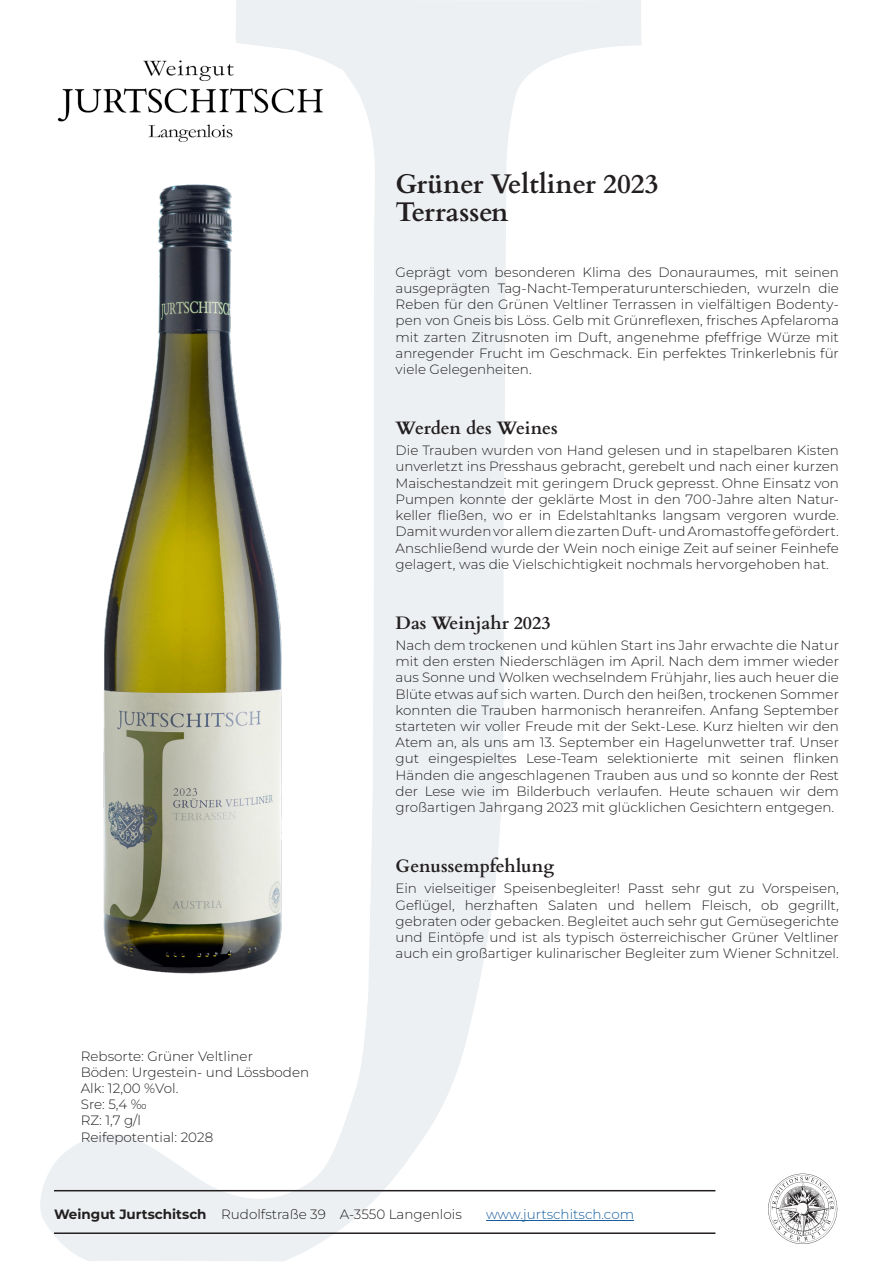
<style>
.page{position:relative;width:893px;height:1263px;background:#fff}
.page>*{position:absolute;margin:0;border:0;box-sizing:border-box;transform-origin:0 0}
.t1{font:700 27px "Cardo";color:#231f20}
.t2{font:700 18px "Cardo";color:#231f20}
.t3{font:300 13.5px/16.2px "Montserrat";color:#231f20;text-align:justify}
.t4{font:300 13.5px "Montserrat";color:#175d9e}
.s1{font-weight:700}
</style>
<div class="page">
<img style="left:57px;top:54px;width:274px;height:85px">
<img style="left:103px;top:139px;width:179px;height:835px">
<hr style="left:54px;top:1190px;width:661px;height:1px;background:#231f20">
<hr style="left:54px;top:1232px;width:661px;height:2px;background:#231f20">
<img style="left:768px;top:1173px;width:70px;height:71px">
<hr style="left:486px;top:1220px;width:148px;height:1px;background:#175d9e">
<p class="t1" style="left:396px;top:162px;width:264px">Grüner Veltliner 2023</p>
<p class="t1" style="left:396px;top:190px;width:115px">Terrassen</p>
<p class="t3" style="left:396px;top:263px;width:445px">Geprägt vom besonderen Klima des Donauraumes, mit seinen ausgeprägten Tag-Nacht-Temperaturunterschieden, wurzeln die Reben für den Grünen Veltliner Terrassen in vielfältigen Bodenty&shy;pen von Gneis bis Löss. Gelb mit Grünreflexen, frisches Apfelaroma mit zarten Zitrusnoten im Duft, angenehme pfeffrige Würze mit anregender Frucht im Geschmack. Ein perfektes Trinkerlebnis für viele Gelegenheiten.</p>
<p class="t2" style="left:396px;top:414px;width:164px">Werden des Weines</p>
<p class="t3" style="left:396px;top:442px;width:445px">Die Trauben wurden von Hand gelesen und in stapelbaren Kisten unverletzt ins Presshaus gebracht, gerebelt und nach einer kurzen Maischestandzeit mit geringem Druck gepresst. Ohne Einsatz von Pumpen konnte der geklärte Most in den 700-Jahre alten Natur&shy;keller fließen, wo er in Edelstahltanks langsam vergoren wurde.<br>Damit wurden vor allem die zarten Duft- und Aromastoffe gefördert.<br>Anschließend wurde der Wein noch einige Zeit auf seiner Feinhefe gelagert, was die Vielschichtigkeit nochmals hervorgehoben hat.</p>
<p class="t2" style="left:396px;top:608px;width:157px">Das Weinjahr 2023</p>
<p class="t3" style="left:396px;top:637px;width:445px">Nach dem trockenen und kühlen Start ins Jahr erwachte die Natur mit den ersten Niederschlägen im April. Nach dem immer wieder aus Sonne und Wolken wechselndem Frühjahr, lies auch heuer die Blüte etwas auf sich warten. Durch den heißen, trockenen Sommer konnten die Trauben harmonisch heranreifen. Anfang September starteten wir voller Freude mit der Sekt-Lese. Kurz hielten wir den Atem an, als uns am 13. September ein Hagelunwetter traf. Unser gut eingespieltes Lese-Team selektionierte mit seinen flinken Händen die angeschlagenen Trauben aus und so konnte der Rest der Lese wie im Bilderbuch verlaufen. Heute schauen wir dem großartigen Jahrgang 2023 mit glücklichen Gesichtern entgegen.</p>
<p class="t3" style="left:81px;top:1047px;width:174px">Rebsorte: Grüner Veltliner</p>
<p class="t3" style="left:81px;top:1063px;width:230px">Böden: Urgestein- und Lössboden</p>
<p class="t3" style="left:81px;top:1080px;width:99px">Alk: 12,00 %Vol.</p>
<p class="t3" style="left:81px;top:1096px;width:67px">Sre: 5,4 ‰</p>
<p class="t3" style="left:81px;top:1112px;width:62px">RZ: 1,7 g/l</p>
<p class="t3" style="left:81px;top:1128px;width:134px">Reifepotential: 2028</p>
<p class="t2" style="left:396px;top:852px;width:160px">Genussempfehlung</p>
<p class="t3" style="left:396px;top:880px;width:445px">Ein vielseitiger Speisenbegleiter! Passt sehr gut zu Vorspeisen, Geflügel, herzhaften Salaten und hellem Fleisch, ob gegrillt, gebraten oder gebacken. Begleitet auch sehr gut Gemüsegerichte und Eintöpfe und ist als typisch österreichischer Grüner Veltliner auch ein großartiger kulinarischer Begleiter zum Wiener Schnitzel.</p>
<p class="t3" style="left:54px;top:1206px;width:409px"><span class="s1">Weingut Jurtschitsch</span> Rudolfstraße 39 A-3550 Langenlois</p>
<p class="t4" style="left:486px;top:1205px;width:150px">www.jurtschitsch.com</p>
</div>
